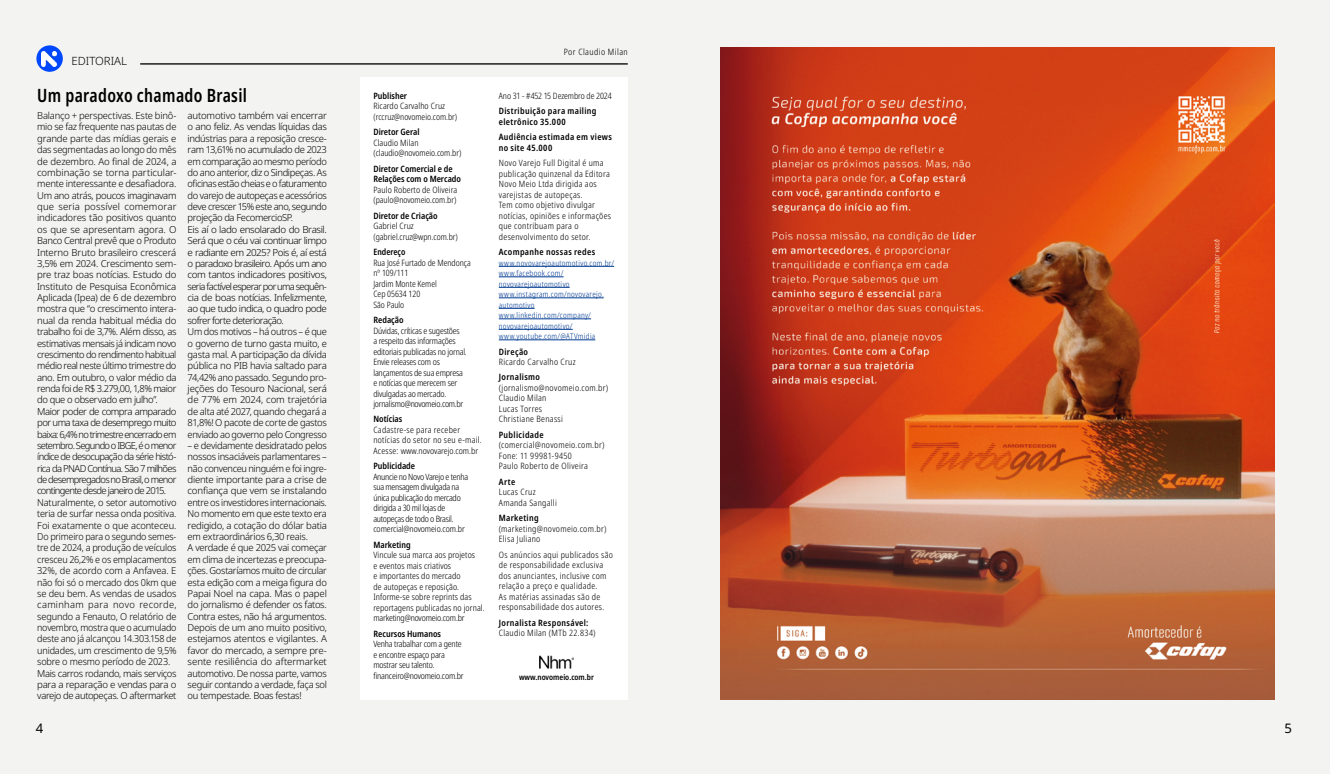
<style>
.page{position:relative;width:1330px;height:774px;background:#fff}
.page>*{position:absolute;margin:0;border:0;box-sizing:border-box;transform-origin:0 0}
.t1{font:600 condensed 18.38px "Noto Sans";letter-spacing:.02em;color:#000;scale:.92 1}
.t2{font:13.12px "Noto Sans";color:#000}
.t3{font:300 11.38px "Noto Sans";color:#000}
.t4{font:300 9.62px/11.4px "Noto Sans";letter-spacing:-.03em;color:#000}
.t5{font:300 condensed 8.75px/10.5px "Noto Sans";letter-spacing:.035em;color:#000}
.t6{font:300 condensed 8.75px/10.5px "Noto Sans";letter-spacing:.01em;color:#000}
.t7{font:300 condensed 8.75px/10.5px "Noto Sans";letter-spacing:-.02em;color:#000}
.t8{font:600 condensed 8.75px/10.5px "Noto Sans";letter-spacing:.035em;color:#000}
.t9{font:300 condensed 8.75px/10.5px "Noto Sans";letter-spacing:-.03em;color:#000}
.t10{font:600 condensed 8.75px/10.5px "Noto Sans";color:#000}
.t11{font:300 condensed 8.75px/10.5px "Noto Sans";letter-spacing:.03em;color:#000}
.t12{font:300 condensed 8.75px "Noto Sans";letter-spacing:-.01em;color:#000}
.t13{font:300 condensed 8.75px "Noto Sans";letter-spacing:.05em;color:#000}
.t14{font:300 condensed 7.88px/10.5px "Noto Sans";letter-spacing:.04em;color:#003a91}
.t15{font:600 condensed 7.88px "Noto Sans";color:#000}
</style>
<div class="page">
<div style="left:0;top:0;width:1329px;height:774px;background:#f3f3f2"></div>
<img style="left:720px;top:47px;width:554px;height:653px">
<div style="left:360px;top:77px;width:268px;height:622px;background:#fff"></div>
<hr style="left:499px;top:266px;width:115px;height:1px;background:#003a91">
<hr style="left:499px;top:277px;width:64px;height:1px;background:#003a91">
<hr style="left:499px;top:287px;width:70px;height:1px;background:#003a91">
<hr style="left:499px;top:298px;width:104px;height:1px;background:#003a91">
<hr style="left:499px;top:308px;width:35px;height:1px;background:#003a91">
<hr style="left:499px;top:319px;width:92px;height:1px;background:#003a91">
<hr style="left:499px;top:329px;width:73px;height:1px;background:#003a91">
<hr style="left:499px;top:340px;width:96px;height:1px;background:#003a91">
<hr style="left:140px;top:63px;width:488px;height:2px;background:#000">
<img style="left:539px;top:656px;width:34px;height:13px">
<svg style="left:36px;top:45px;width:27px;height:27px"></svg>
<img style="left:41px;top:52px;width:16px;height:14px">
<p class="t3" style="left:71px;top:53px;width:57px">EDITORIAL</p>
<h1 class="t1" style="left:37px;top:82px;width:230px">Um paradoxo chamado Brasil</h1>
<p class="t10" style="left:373px;top:90px;width:35px">Publisher</p>
<p class="t6" style="left:373px;top:101px;width:85px">Ricardo Carvalho Cruz (rccruz@novomeio.com.br)</p>
<p class="t10" style="left:373px;top:127px;width:48px">Diretor Geral</p>
<p class="t6" style="left:373px;top:137px;width:89px">Claudio Milan (claudio@novomeio.com.br)</p>
<p class="t10" style="left:373px;top:163px;width:89px">Diretor Comercial e de<br>Relações com o Mercado</p>
<p class="t6" style="left:373px;top:184px;width:85px">Paulo Roberto de Oliveira (paulo@novomeio.com.br)</p>
<p class="t10" style="left:373px;top:210px;width:66px">Diretor de Criação</p>
<p class="t6" style="left:373px;top:221px;width:86px">Gabriel Cruz (gabriel.cruz@wpn.com.br)</p>
<p class="t10" style="left:373px;top:247px;width:33px">Endereço</p>
<p class="t6" style="left:373px;top:257px;width:99px">Rua José Furtado de Mendonça nº 109/111<br>Jardim Monte Kemel<br>Cep 05634 120<br>São Paulo</p>
<p class="t10" style="left:373px;top:315px;width:32px">Redação</p>
<p class="t7" style="left:373px;top:325px;width:95px">Dúvidas, críticas e sugestões<br>a respeito das informações editoriais publicadas no jornal.<br>Envie releases com os lançamentos de sua empresa e notícias que merecem ser divulgadas ao mercado. jornalismo@novomeio.com.br</p>
<p class="t10" style="left:373px;top:414px;width:30px">Notícias</p>
<p class="t11" style="left:373px;top:425px;width:110px">Cadastre-se para receber notícias do setor no seu e-mail.<br>Acesse: www.novovarejo.com.br</p>
<p class="t10" style="left:373px;top:461px;width:43px">Publicidade</p>
<p class="t9" style="left:373px;top:472px;width:96px">Anuncie no Novo Varejo e tenha sua mensagem divulgada na única publicação do mercado dirigida a 30 mil lojas de autopeças de todo o Brasil. comercial@novomeio.com.br</p>
<p class="t10" style="left:373px;top:540px;width:39px">Marketing</p>
<p class="t6" style="left:373px;top:550px;width:113px">Vincule sua marca aos projetos<br>e eventos mais criativos<br>e importantes do mercado<br>de autopeças e reposição.<br>Informe-se sobre reprints das reportagens publicadas no jornal. marketing@novomeio.com.br</p>
<p class="t10" style="left:373px;top:629px;width:69px">Recursos Humanos</p>
<p class="t7" style="left:373px;top:639px;width:92px">Venha trabalhar com a gente e encontre espaço para mostrar seu talento. financeiro@novomeio.com.br</p>
<p class="t4" style="left:37px;top:110px;width:141px">Balanço + perspectivas. Este binô&shy;mio se faz frequente nas pautas de grande parte das mídias gerais e das segmentadas ao longo do mês de dezembro. Ao final de 2024, a combinação se torna particular&shy;mente interessante e desafiadora.<br>Um ano atrás, poucos imaginavam que seria possível comemorar indicadores tão positivos quanto os que se apresentam agora. O Banco Central prevê que o Produto Interno Bruto brasileiro crescerá 3,5% em 2024. Crescimento sem&shy;pre traz boas notícias. Estudo do Instituto de Pesquisa Econômica Aplicada (Ipea) de 6 de dezembro mostra que “o crescimento intera&shy;nual da renda habitual média do trabalho foi de 3,7%. Além disso, as estimativas mensais já indicam novo crescimento do rendimento habitual médio real neste último trimestre do ano. Em outubro, o valor médio da renda foi de R$ 3.279,00, 1,8% maior do que o observado em julho”.<br>Maior poder de compra amparado por uma taxa de desemprego muito baixa: 6,4% no trimestre encerrado em setembro. Segundo o IBGE, é o menor índice de desocupação da série histó&shy;rica da PNAD Contínua. São 7 milhões de desempregados no Brasil, o menor contingente desde janeiro de 2015.<br>Naturalmente, o setor automotivo teria de surfar nessa onda positiva.<br>Foi exatamente o que aconteceu.<br>Do primeiro para o segundo semes&shy;tre de 2024, a produção de veículos cresceu 26,2% e os emplacamentos 32%, de acordo com a Anfavea. E não foi só o mercado dos 0km que se deu bem. As vendas de usados caminham para novo recorde, segundo a Fenauto, O relatório de novembro, mostra que o acumulado deste ano já alcançou 14.303.158 de unidades, um crescimento de 9,5% sobre o mesmo período de 2023.<br>Mais carros rodando, mais serviços para a reparação e vendas para o varejo de autopeças. O aftermarket</p>
<p class="t4" style="left:188px;top:110px;width:141px">automotivo também vai encerrar o ano feliz. As vendas líquidas das indústrias para a reposição cresce&shy;ram 13,61% no acumulado de 2023 em comparação ao mesmo período do ano anterior, diz o Sindipeças. As oficinas estão cheias e o faturamento do varejo de autopeças e acessórios deve crescer 15% este ano, segundo projeção da FecomercioSP.<br>Eis aí o lado ensolarado do Brasil.<br>Será que o céu vai continuar limpo e radiante em 2025? Pois é, aí está o paradoxo brasileiro. Após um ano com tantos indicadores positivos, seria factível esperar por uma sequên&shy;cia de boas notícias. Infelizmente, ao que tudo indica, o quadro pode sofrer forte deterioração.<br>Um dos motivos – há outros – é que o governo de turno gasta muito, e gasta mal. A participação da dívida pública no PIB havia saltado para 74,42% ano passado. Segundo pro&shy;jeções do Tesouro Nacional, será de 77% em 2024, com trajetória de alta até 2027, quando chegará a 81,8%! O pacote de corte de gastos enviado ao governo pelo Congresso</p>
<p class="t4" style="left:188px;top:440px;width:141px">– e devidamente desidratado pelos nossos insaciáveis parlamentares – não convenceu ninguém e foi ingre&shy;diente importante para a crise de confiança que vem se instalando entre os investidores internacionais.<br>No momento em que este texto era redigido, a cotação do dólar batia em extraordinários 6,30 reais.<br>A verdade é que 2025 vai começar em clima de incertezas e preocupa&shy;ções. Gostaríamos muito de circular esta edição com a meiga figura do Papai Noel na capa. Mas o papel do jornalismo é defender os fatos.<br>Contra estes, não há argumentos.<br>Depois de um ano muito positivo, estejamos atentos e vigilantes. A favor do mercado, a sempre pre&shy;sente resiliência do aftermarket automotivo. De nossa parte, vamos seguir contando a verdade, faça sol ou tempestade. Boas festas!</p>
<p class="t13" style="left:563px;top:45px;width:66px">Por Claudio Milan</p>
<p class="t12" style="left:499px;top:89px;width:114px">Ano 31 - #452 15 Dezembro de 2024</p>
<p class="t8" style="left:499px;top:106px;width:99px">Distribuição para mailing eletrônico 35.000</p>
<p class="t8" style="left:499px;top:132px;width:115px">Audiência estimada em views no site 45.000</p>
<p class="t5" style="left:499px;top:158px;width:114px">Novo Varejo Full Digital é uma publicação quinzenal da Editora<br>Novo Meio Ltda dirigida aos varejistas de autopeças.<br>Tem como objetivo divulgar notícias, opiniões e informações que contribuam para o desenvolvimento do setor.</p>
<p class="t8" style="left:499px;top:247px;width:98px">Acompanhe nossas redes</p>
<p class="t14" style="left:499px;top:258px;width:117px">www.novovarejoautomotivo.com.br/ www.facebook.com/ novovarejoautomotivo www.instagram.com/novovarejo. automotivo www.linkedin.com/company/ novovarejoautomotivo/ www.youtube.com/@ATVmidia</p>
<p class="t8" style="left:499px;top:346px;width:31px">Direção</p>
<p class="t5" style="left:499px;top:357px;width:78px">Ricardo Carvalho Cruz</p>
<p class="t8" style="left:499px;top:372px;width:43px">Jornalismo</p>
<p class="t5" style="left:499px;top:383px;width:111px">(jornalismo@novomeio.com.br)<br>Claudio Milan<br>Lucas Torres<br>Christiane Benassi</p>
<p class="t8" style="left:499px;top:430px;width:46px">Publicidade</p>
<p class="t5" style="left:499px;top:440px;width:107px">(comercial@novomeio.com.br)<br>Fone: 11 99981-9450<br>Paulo Roberto de Oliveira</p>
<p class="t8" style="left:499px;top:477px;width:18px">Arte</p>
<p class="t5" style="left:499px;top:487px;width:59px">Lucas Cruz<br>Amanda Sangalli</p>
<p class="t8" style="left:499px;top:513px;width:41px">Marketing</p>
<p class="t5" style="left:499px;top:524px;width:109px">(marketing@novomeio.com.br)<br>Elisa Juliano</p>
<p class="t5" style="left:499px;top:550px;width:116px">Os anúncios aqui publicados são de responsabilidade exclusiva dos anunciantes, inclusive com relação a preço e qualidade.<br>As matérias assinadas são de responsabilidade dos autores.</p>
<p class="t8" style="left:499px;top:617px;width:91px">Jornalista Responsável:</p>
<p class="t5" style="left:499px;top:628px;width:98px">Claudio Milan (MTb 22.834)</p>
<p class="t15" style="left:519px;top:672px;width:76px">www.novomeio.com.br</p>
<h2 class="t2" style="left:36px;top:719px;width:9px">4</h2>
<h2 class="t2" style="left:1284px;top:719px;width:9px">5</h2>
</div>
